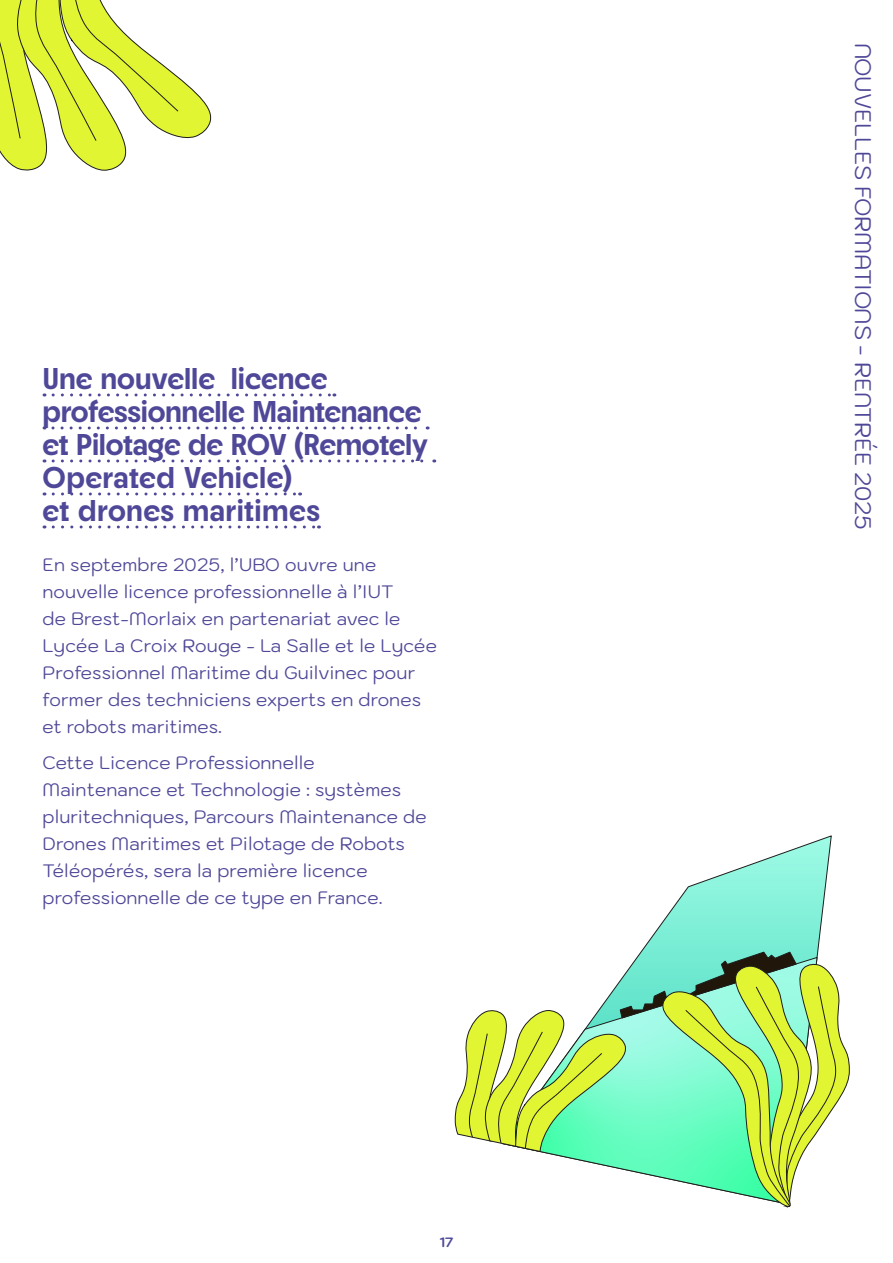
<style>
.page{position:relative;width:893px;height:1263px;background:#fff}
.page>*{position:absolute;margin:0;border:0;box-sizing:border-box;transform-origin:0 0}
.t1{font:700 30px/33px "Neighbor";letter-spacing:-.01em;color:#4f4898}
.t2{font:22.5px "Kodchasan";letter-spacing:-.01em;color:#4f4898}
.t3{font:18px/27px "Kodchasan";letter-spacing:.01em;color:#4f4898}
.t4{font:700 13.5px "Kodchasan";color:#4f4898}
</style>
<div class="page">
<svg style="left:53px;top:393px;width:282px;height:3px"></svg>
<svg style="left:53px;top:426px;width:375px;height:3px"></svg>
<svg style="left:53px;top:459px;width:382px;height:3px"></svg>
<svg style="left:53px;top:492px;width:248px;height:3px"></svg>
<svg style="left:53px;top:525px;width:266px;height:3px"></svg>
<svg style="left:641px;top:835px;width:191px;height:116px"></svg>
<svg style="left:455px;top:951px;width:394px;height:257px"></svg>
<svg style="left:0;top:0;width:212px;height:171px"></svg>
<h1 class="t1" style="left:43px;top:362px;width:387px">Une nouvelle licence professionnelle Maintenance et Pilotage de ROV (Remotely<br>Operated Vehicle)<br>et drones maritimes</h1>
<p class="t3" style="left:43px;top:551px;width:396px">En septembre 2025, l’UBO ouvre une nouvelle licence professionnelle à l’IUT<br>de Brest-Morlaix en partenariat avec le Lycée La Croix Rouge - La Salle et le Lycée Professionnel Maritime du Guilvinec pour former des techniciens experts en drones et robots maritimes.</p>
<p class="t3" style="left:43px;top:749px;width:386px">Cette Licence Professionnelle Maintenance et Technologie : systèmes pluritechniques, Parcours Maintenance de Drones Maritimes et Pilotage de Robots Téléopérés, sera la première licence professionnelle de ce type en France.</p>
<p class="t4" style="left:440px;top:1234px;width:15px">17</p>
<p class="t2" style="left:876px;top:43px;width:488px;rotate:90deg">NOUVELLES FORMATIONS - RENTRÉE 2025</p>
</div>
